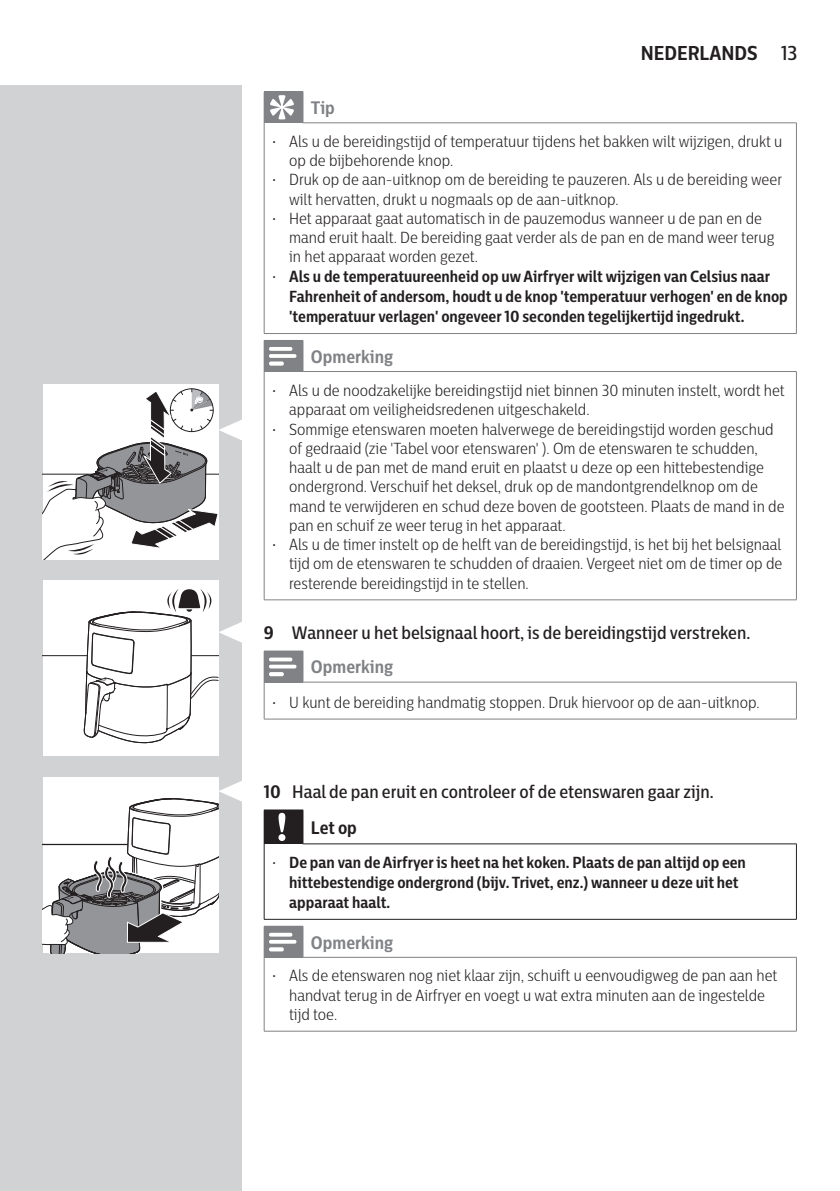
<style>
.page{position:relative;width:840px;height:1191px;background:#fff}
.page>*{position:absolute;margin:0;border:0;box-sizing:border-box;transform-origin:0 0}
.t1{font:700 20px "Centrale Sans Cnd";color:#231f20}
.t2{font:500 18px/34.6px "Centrale Sans Cnd";color:#231f20}
.t3{font:700 18px "Centrale Sans Cnd";color:#808285}
.t4{font:300 16px/19.2px "Centrale Sans Cnd";color:#231f20}
.t5{font:700 16px/20px "Centrale Sans Cnd";color:#231f20}
.s1{font-weight:500}
.s2{font-size:14.2px}
.s3{font-weight:300;font-size:14.2px}
.s4{font-weight:700}
.s5{font-weight:700;color:#808285}
</style>
<div class="page">
<div style="left:0;top:85px;width:241px;height:1106px;background:#d1d2d4"></div>
<div style="left:264px;top:92px;width:39px;height:31px;background:#808285"></div>
<hr style="left:795px;top:123px;width:1px;height:210px;background:#808285">
<hr style="left:264px;top:123px;width:1px;height:210px;background:#808285">
<hr style="left:264px;top:333px;width:39px;height:1px;background:#808285">
<hr style="left:303px;top:333px;width:493px;height:1px;background:#808285">
<hr style="left:264px;top:91px;width:39px;height:1px;background:#808285">
<hr style="left:302px;top:122px;width:494px;height:1px;background:#808285">
<svg style="left:270px;top:95px;width:24px;height:24px"></svg>
<div style="left:264px;top:340px;width:39px;height:31px;background:#808285"></div>
<hr style="left:795px;top:372px;width:1px;height:227px;background:#808285">
<hr style="left:264px;top:371px;width:1px;height:228px;background:#808285">
<hr style="left:264px;top:599px;width:39px;height:1px;background:#808285">
<hr style="left:303px;top:599px;width:493px;height:1px;background:#808285">
<hr style="left:302px;top:371px;width:494px;height:1px;background:#808285">
<svg style="left:269px;top:347px;width:27px;height:19px"></svg>
<div style="left:264px;top:651px;width:39px;height:31px;background:#808285"></div>
<hr style="left:795px;top:682px;width:1px;height:37px;background:#808285">
<hr style="left:264px;top:682px;width:1px;height:37px;background:#808285">
<hr style="left:264px;top:718px;width:39px;height:1px;background:#808285">
<hr style="left:303px;top:718px;width:493px;height:1px;background:#808285">
<hr style="left:264px;top:650px;width:39px;height:1px;background:#808285">
<hr style="left:302px;top:682px;width:494px;height:1px;background:#808285">
<svg style="left:269px;top:657px;width:27px;height:19px"></svg>
<div style="left:264px;top:810px;width:39px;height:34px;background:#231f20"></div>
<hr style="left:264px;top:809px;width:39px;height:1px;background:#231f20">
<hr style="left:795px;top:844px;width:1px;height:75px;background:#231f20">
<hr style="left:264px;top:844px;width:1px;height:75px;background:#231f20">
<hr style="left:264px;top:919px;width:39px;height:1px;background:#231f20">
<hr style="left:303px;top:919px;width:493px;height:1px;background:#231f20">
<hr style="left:302px;top:843px;width:494px;height:1px;background:#231f20">
<svg style="left:278px;top:813px;width:7px;height:28px"></svg>
<div style="left:264px;top:926px;width:39px;height:31px;background:#808285"></div>
<hr style="left:795px;top:957px;width:1px;height:74px;background:#808285">
<hr style="left:264px;top:957px;width:1px;height:74px;background:#808285">
<hr style="left:264px;top:1030px;width:39px;height:1px;background:#808285">
<hr style="left:303px;top:1030px;width:493px;height:1px;background:#808285">
<hr style="left:302px;top:957px;width:494px;height:1px;background:#808285">
<svg style="left:269px;top:932px;width:27px;height:19px"></svg>
<div style="left:43px;top:384px;width:175px;height:176px;background:#fff"></div>
<div style="left:170px;top:388px;width:43px;height:44px;border:1px solid #231f20;border-radius:50%"></div>
<svg style="left:43px;top:389px;width:199px;height:171px"></svg>
<div style="left:43px;top:580px;width:175px;height:176px;background:#fff"></div>
<hr style="left:43px;top:655px;width:175px;height:1px;background:#231f20">
<svg style="left:83px;top:589px;width:159px;height:167px"></svg>
<svg style="left:43px;top:780px;width:199px;height:173px"></svg>
<p class="t1" style="left:640px;top:44px;width:158px">NEDERLANDS <span class="s1">13</span></p>
<p class="t3" style="left:311px;top:100px;width:25px">Tip</p>
<p class="t4" style="left:289px;top:132px;width:494px;text-indent:-17px"><span class="s2">•</span> Als u de bereidingstijd of temperatuur tijdens het bakken wilt wijzigen, drukt u op de bijbehorende knop.</p>
<p class="t4" style="left:289px;top:171px;width:494px;text-indent:-17px"><span class="s2">•</span> Druk op de aan-uitknop om de bereiding te pauzeren. Als u de bereiding weer wilt hervatten, drukt u nogmaals op de aan-uitknop.</p>
<p class="t4" style="left:289px;top:209px;width:486px;text-indent:-17px"><span class="s2">•</span> Het apparaat gaat automatisch in de pauzemodus wanneer u de pan en de mand eruit haalt. De bereiding gaat verder als de pan en de mand weer terug in het apparaat worden gezet.</p>
<p class="t5" style="left:289px;top:267px;width:500px;text-indent:-17px"><span class="s3">•</span> Als u de temperatuureenheid op uw Airfryer wilt wijzigen van Celsius naar<br>Fahrenheit of andersom, houdt u de knop 'temperatuur verhogen' en de knop 'temperatuur verlagen' ongeveer 10 seconden tegelijkertijd ingedrukt.</p>
<p class="t3" style="left:311px;top:348px;width:84px">Opmerking</p>
<p class="t4" style="left:289px;top:381px;width:496px;text-indent:-17px"><span class="s2">•</span> Als u de noodzakelijke bereidingstijd niet binnen 30 minuten instelt, wordt het apparaat om veiligheidsredenen uitgeschakeld.</p>
<p class="t4" style="left:289px;top:420px;width:496px;text-indent:-17px"><span class="s2">•</span> Sommige etenswaren moeten halverwege de bereidingstijd worden geschud of gedraaid (zie 'Tabel voor etenswaren' ). Om de etenswaren te schudden, haalt u de pan met de mand eruit en plaatst u deze op een hittebestendige ondergrond. Verschuif het deksel, druk op de mandontgrendelknop om de mand te verwijderen en schud deze boven de gootsteen. Plaats de mand in de pan en schuif ze weer terug in het apparaat.</p>
<p class="t4" style="left:289px;top:535px;width:494px;text-align:justify;text-indent:-17px"><span class="s2">•</span> Als u de timer instelt op de helft van de bereidingstijd, is het bij het belsignaal tijd om de etenswaren te schudden of draaien. Vergeet niet om de timer op de resterende bereidingstijd in te stellen.</p>
<p class="t2" style="left:311px;top:616px;width:440px;text-indent:-47px"><span class="s4">9</span> Wanneer u het belsignaal hoort, is de bereidingstijd verstreken.<br><span class="s5">Opmerking</span></p>
<p class="t4" style="left:272px;top:693px;width:488px"><span class="s2">•</span> U kunt de bereiding handmatig stoppen. Druk hiervoor op de aan-uitknop.</p>
<p class="t2" style="left:311px;top:774px;width:404px;line-height:36px;text-indent:-47px"><span class="s4">10</span> Haal de pan eruit en controleer of de etenswaren gaar zijn.<br><span class="s4">Let op</span></p>
<p class="t5" style="left:289px;top:853px;width:458px;text-indent:-17px"><span class="s3">•</span> De pan van de Airfryer is heet na het koken. Plaats de pan altijd op een hittebestendige ondergrond (bijv. Trivet, enz.) wanneer u deze uit het apparaat haalt.</p>
<p class="t3" style="left:311px;top:934px;width:84px">Opmerking</p>
<p class="t4" style="left:289px;top:966px;width:489px;text-indent:-17px"><span class="s2">•</span> Als de etenswaren nog niet klaar zijn, schuift u eenvoudigweg de pan aan het handvat terug in de Airfryer en voegt u wat extra minuten aan de ingestelde tijd toe.</p>
</div>
